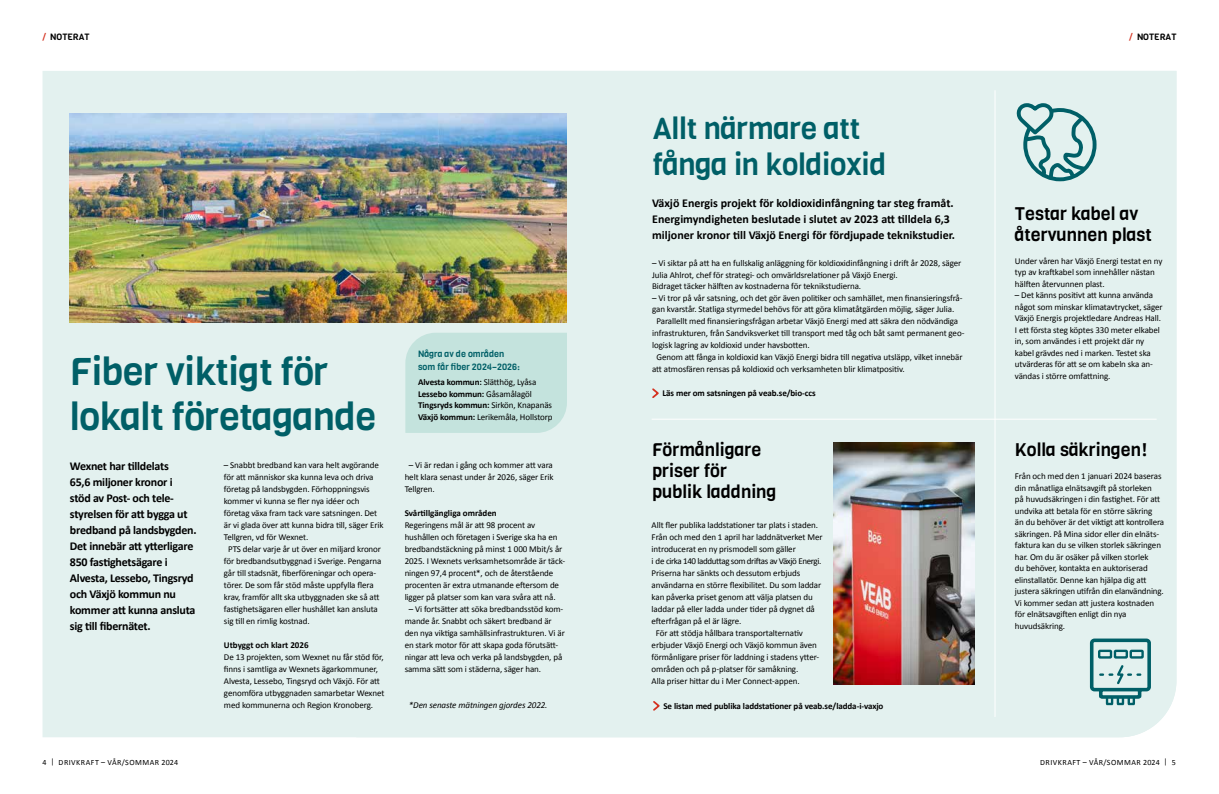
<style>
.page{position:relative;width:1219px;height:794px;background:#fff}
.page>*{position:absolute;margin:0;border:0;box-sizing:border-box;transform-origin:0 0}
.t1{font:38px/45px "Viga";letter-spacing:-.01em;color:#005f67}
.t2{font:30px/36px "Viga";letter-spacing:-.01em;color:#005f67}
.t3{font:18px/21px "Viga";color:#000}
.t4{font:700 12px/16px "Calibri";letter-spacing:-.02em;color:#000}
.t5{font:700 12px/16px "Calibri";color:#000}
.t6{font:9px/11.5px "Calibri";letter-spacing:-.01em;color:#000}
.t7{font:700 9px "Calibri";letter-spacing:-.01em;color:#000}
.t8{font:9px "Calibri";letter-spacing:-.04em;color:#000}
.t9{font:9px/13px "Viga";color:#005f67}
.t10{font:italic 9px "Calibri";letter-spacing:-.01em;color:#000}
.t11{font:9px "Viga";color:#000}
.t12{font:8px "Calibri";letter-spacing:.06em;color:#000}
.s1{color:#d4311f}
.s2{font-weight:700}
</style>
<div class="page">
<div style="left:43px;top:71px;width:313px;height:666px;background:#e3f1ef"></div>
<div style="left:356px;top:71px;width:820px;height:666px;background:#e3f1ef"></div>
<img style="left:70px;top:113px;width:497px;height:210px">
<div style="left:405px;top:333px;width:162px;height:100px;background:#c4e3dd"></div>
<hr style="left:994px;top:90px;width:1px;height:627px;background:#fff">
<hr style="left:652px;top:419px;width:505px;height:1px;background:#fff">
<svg style="left:651px;top:387px;width:10px;height:13px"></svg>
<img style="left:834px;top:442px;width:141px;height:242px">
<svg style="left:1014px;top:101px;width:84px;height:82px;background:#a9cbcc"></svg>
<svg style="left:1088px;top:637px;width:65px;height:69px;background:#9dc4c5"></svg>
<svg style="left:651px;top:699px;width:11px;height:13px"></svg>
<p class="t11" style="left:43px;top:31px;width:49px"><span class="s1">/</span> NOTERAT</p>
<h1 class="t1" style="left:70px;top:350px;width:308px">Fiber viktigt för lokalt företagande</h1>
<p class="t4" style="left:70px;top:458px;width:128px">Wexnet har tilldelats<br>65,6 miljoner kronor i<br>stöd av Post- och tele&shy;styrelsen för att bygga ut bredband på landsbygden.<br>Det innebär att ytterligare<br>850 fastighetsägare i<br>Alvesta, Lessebo, Tingsryd och Växjö kommun nu kommer att kunna ansluta sig till fibernätet.</p>
<p class="t6" style="left:224px;top:459px;width:157px">– Snabbt bredband kan vara helt avgörande</p>
<p class="t6" style="left:224px;top:471px;width:151px">för att människor ska kunna leva och driva</p>
<p class="t6" style="left:224px;top:483px;width:147px">företag på landsbygden. Förhoppningsvis</p>
<p class="t6" style="left:224px;top:495px;width:137px">kommer vi kunna se fler nya idéer och</p>
<p class="t6" style="left:224px;top:507px;width:155px">företag växa fram tack vare satsningen. Det</p>
<p class="t6" style="left:224px;top:519px;width:161px">är vi glada över att kunna bidra till, säger Erik</p>
<p class="t6" style="left:224px;top:531px;width:86px">Tellgren, vd för Wexnet.</p>
<p class="t6" style="left:228px;top:543px;width:154px">PTS delar varje år ut över en miljard kronor</p>
<p class="t6" style="left:224px;top:555px;width:159px">för bredbandsutbyggnad i Sverige. Pengarna</p>
<p class="t6" style="left:224px;top:567px;width:154px">går till stadsnät, fiberföreningar och opera-</p>
<p class="t6" style="left:224px;top:579px;width:151px">törer. De som får stöd måste uppfylla flera</p>
<p class="t6" style="left:224px;top:591px;width:157px">krav, framför allt ska utbyggnaden ske så att</p>
<p class="t6" style="left:224px;top:603px;width:155px">fastighetsägaren eller hushållet kan ansluta</p>
<p class="t6" style="left:224px;top:615px;width:87px">sig till en rimlig kostnad.</p>
<p class="t7" style="left:224px;top:639px;width:86px">Utbyggt och klart 2026</p>
<p class="t6" style="left:224px;top:651px;width:162px;line-height:12px">De 13 projekten, som Wexnet nu får stöd för, finns i samtliga av Wexnets ägarkommuner, Alvesta, Lessebo, Tingsryd och Växjö. För att genomföra utbyggnaden samarbetar Wexnet med kommunerna och Region Kronoberg.</p>
<p class="t9" style="left:418px;top:347px;width:103px">Några av de områden som får fiber 2024–2026:</p>
<p class="t6" style="left:418px;top:376px;width:136px"><span class="s2">Alvesta kommun:</span> Slätthög, Lyåsa <span class="s2">Lessebo kommun:</span> Gåsamålagöl <span class="s2">Tingsryds kommun:</span> Sirkön, Knapanäs <span class="s2">Växjö kommun:</span> Lerikemåla, Hollstorp</p>
<p class="t6" style="left:405px;top:459px;width:150px;line-height:12px;text-align:justify;text-indent:4px">– Vi är redan i gång och kommer att vara helt klara senast under år 2026, säger Erik Tellgren.</p>
<p class="t7" style="left:405px;top:507px;width:94px">Svårtillgängliga områden</p>
<p class="t6" style="left:405px;top:519px;width:162px;line-height:12px">Regeringens mål är att 98 procent av hushållen och företagen i Sverige ska ha en bredbandstäckning på minst 1 000 Mbit/s år 2025. I Wexnets verksamhetsområde är täck&shy;ningen 97,4 procent*, och de återstående procenten är extra utmanande eftersom de ligger på platser som kan vara svåra att nå.</p>
<p class="t6" style="left:405px;top:603px;width:162px;line-height:12px;text-indent:4px">– Vi fortsätter att söka bredbandsstöd kom&shy;mande år. Snabbt och säkert bredband är den nya viktiga samhällsinfrastrukturen. Vi är en stark motor för att skapa goda förutsätt&shy;ningar att leva och verka på landsbygden, på samma sätt som i städerna, säger han.  </p>
<p class="t10" style="left:409px;top:699px;width:140px">*Den senaste mätningen gjordes 2022.</p>
<h2 class="t2" style="left:653px;top:111px;width:235px">Allt närmare att fånga in koldioxid</h2>
<h3 class="t5" style="left:652px;top:195px;width:304px">Växjö Energis projekt för koldioxidinfångning tar steg framåt.<br>Energimyndigheten beslutade i slutet av 2023 att tilldela 6,3 miljoner kronor till Växjö Energi för fördjupade teknikstudier.</h3>
<p class="t6" style="left:652px;top:257px;width:311px">– Vi siktar på att ha en fullskalig anläggning för koldioxidinfångning i drift år 2028, säger<br>Julia Ahlrot, chef för strategi- och omvärldsrelationer på Växjö Energi.<br>Bidraget täcker hälften av kostnaderna för teknikstudierna.</p>
<p class="t6" style="left:652px;top:292px;width:312px">– Vi tror på vår satsning, och det gör även politiker och samhället, men finansieringsfrå-</p>
<p class="t6" style="left:652px;top:303px;width:304px">gan kvarstår. Statliga styrmedel behövs för att göra klimatåtgärden möjlig, säger Julia.</p>
<p class="t6" style="left:656px;top:315px;width:303px">Parallellt med finansieringsfrågan arbetar Växjö Energi med att säkra den nödvändiga</p>
<p class="t6" style="left:652px;top:327px;width:314px">infrastrukturen, från Sandviksverket till transport med tåg och båt samt permanent geo-</p>
<p class="t6" style="left:652px;top:339px;width:159px">logisk lagring av koldioxid under havsbotten.</p>
<p class="t6" style="left:656px;top:351px;width:308px">Genom att fånga in koldioxid kan Växjö Energi bidra till negativa utsläpp, vilket innebär</p>
<p class="t6" style="left:652px;top:363px;width:254px">att atmosfären rensas på koldioxid och verksamheten blir klimatpositiv.</p>
<p class="t7" style="left:663px;top:387px;width:155px">Läs mer om satsningen på veab.se/bio-ccs</p>
<h3 class="t3" style="left:652px;top:440px;width:126px">Förmånligare priser för publik laddning</h3>
<p class="t6" style="left:652px;top:519px;width:168px">Allt fler publika laddstationer tar plats i staden.</p>
<p class="t6" style="left:652px;top:531px;width:172px">Från och med den 1 april har laddnätverket Mer</p>
<p class="t6" style="left:652px;top:543px;width:146px">introducerat en ny prismodell som gäller</p>
<p class="t8" style="left:652px;top:555px;width:171px">i de cirka 140 ladduttag som driftas av Växjö Energi.</p>
<p class="t6" style="left:652px;top:567px;width:150px">Priserna har sänkts och dessutom erbjuds</p>
<p class="t6" style="left:652px;top:579px;width:171px">användarna en större flexibilitet. Du som laddar</p>
<p class="t6" style="left:652px;top:591px;width:163px">kan påverka priset genom att välja platsen du</p>
<p class="t6" style="left:652px;top:603px;width:165px">laddar på eller ladda under tider på dygnet då</p>
<p class="t6" style="left:652px;top:615px;width:91px">efterfrågan på el är lägre.</p>
<p class="t6" style="left:656px;top:627px;width:149px">För att stödja hållbara transportalternativ</p>
<p class="t6" style="left:652px;top:639px;width:167px">erbjuder Växjö Energi och Växjö kommun även</p>
<p class="t6" style="left:652px;top:651px;width:169px">förmånligare priser för laddning i stadens ytter-</p>
<p class="t6" style="left:652px;top:663px;width:148px">områden och på p-platser för samåkning.</p>
<p class="t6" style="left:652px;top:675px;width:149px">Alla priser hittar du i Mer Connect-appen.</p>
<p class="t7" style="left:663px;top:700px;width:221px">Se listan med publika laddstationer på veab.se/ladda-i-vaxjo</p>
<p class="t11" style="left:1129px;top:31px;width:49px"><span class="s1">/</span> NOTERAT</p>
<h3 class="t3" style="left:1015px;top:203px;width:138px">Testar kabel av återvunnen plast</h3>
<p class="t6" style="left:1015px;top:255px;width:149px">Under våren har Växjö Energi testat en ny typ av kraftkabel som innehåller nästan hälften återvunnen plast.</p>
<p class="t6" style="left:1015px;top:290px;width:149px">– Det känns positivt att kunna använda något som minskar klimatavtrycket, säger Växjö Energis projektledare Andreas Hall.<br>I ett första steg köptes 330 meter elkabel in, som användes i ett projekt där ny kabel grävdes ned i marken. Testet ska utvärderas för att se om kabeln ska an&shy;vändas i större omfattning.</p>
<h3 class="t3" style="left:1015px;top:439px;width:134px">Kolla säkringen!</h3>
<p class="t6" style="left:1015px;top:470px;width:151px">Från och med den 1 januari 2024 baseras din månatliga elnätsavgift på storleken<br>på huvudsäkringen i din fastighet. För att undvika att betala för en större säkring<br>än du behöver är det viktigt att kontrollera säkringen. På Mina sidor eller din elnäts&shy;faktura kan du se vilken storlek säkringen har. Om du är osäker på vilken storlek<br>du behöver, kontakta en auktoriserad elinstallatör. Denne kan hjälpa dig att justera säkringen utifrån din elanvändning.<br>Vi kommer sedan att justera kostnaden för elnätsavgiften enligt din nya huvudsäkring.</p>
<p class="t12" style="left:43px;top:757px;width:137px">4 | DRIVKRAFT – VÅR/SOMMAR 2024</p>
<p class="t12" style="left:1040px;top:757px;width:137px">DRIVKRAFT – VÅR/SOMMAR 2024 | 5</p>
</div>
